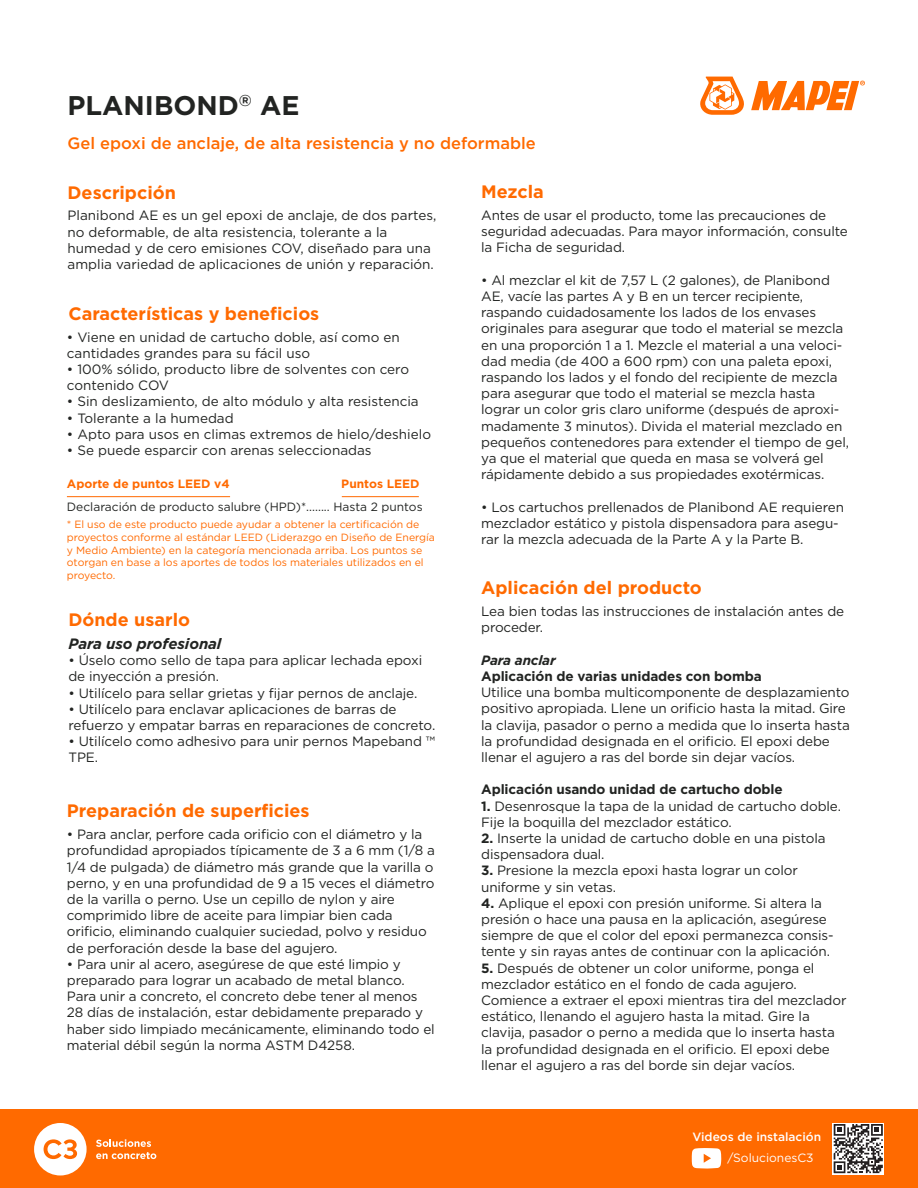
<style>
.page{position:relative;width:918px;height:1188px;background:#fff}
.page>*{position:absolute;margin:0;border:0;box-sizing:border-box;transform-origin:0 0}
.t1{font:700 27px "Gotham";color:#222422}
.t2{font:700 18px "Gotham";color:#ff6a00}
.t3{font:500 16.5px "Gotham";color:#ff6a00}
.t4{font:italic 700 15px "Gotham";letter-spacing:-.005em;color:#222422}
.t5{font:13.5px/16.2px "Gotham";letter-spacing:-.01em;color:#222422}
.t6{font:700 13.5px "Gotham";letter-spacing:-.01em;color:#222422}
.t7{font:italic 700 13.5px "Gotham";letter-spacing:-.01em;color:#222422}
.t8{font:12px "Gotham";color:#222422}
.t9{font:700 12px "Gotham";color:#ff6a00}
.t10{font:500 12px "Gotham";color:#fff}
.t11{font:12px "Gotham";color:#fff}
.t12{font:10.5px/12.6px "Gotham";letter-spacing:-.005em;color:#ff6a00}
.s1{font-weight:700}
</style>
<div class="page">
<div style="left:0;top:1110px;width:918px;height:78px;background:#ff6a00"></div>
<svg style="left:832px;top:1123px;width:52px;height:52px"></svg>
<svg style="left:834px;top:1124px;width:49px;height:49px;background:#8c8a8b"></svg>
<svg style="left:692px;top:1148px;width:29px;height:21px"></svg>
<svg style="left:34px;top:1123px;width:53px;height:52px"></svg>
<svg style="left:96px;top:1139px;width:60px;height:20px"></svg>
<svg style="left:700px;top:77px;width:44px;height:38px"></svg>
<svg style="left:751px;top:81px;width:114px;height:29px"></svg>
<hr style="left:342px;top:496px;width:77px;height:1px;background:#ff6a00">
<hr style="left:67px;top:496px;width:163px;height:1px;background:#ff6a00">
<h1 class="t1" style="left:68px;top:90px;width:233px">PLANIBOND<sup>®</sup> AE</h1>
<p class="t3" style="left:68px;top:132px;width:470px">Gel epoxi de anclaje, de alta resistencia y no deformable</p>
<h2 class="t2" style="left:68px;top:182px;width:110px">Descripción</h2>
<p class="t5" style="left:68px;top:207px;width:370px">Planibond AE es un gel epoxi de anclaje, de dos partes, no deformable, de alta resistencia, tolerante a la humedad y de cero emisiones COV, diseñado para una amplia variedad de aplicaciones de unión y reparación.</p>
<h2 class="t2" style="left:481px;top:181px;width:64px">Mezcla</h2>
<p class="t5" style="left:481px;top:207px;width:368px">Antes de usar el producto, tome las precauciones de seguridad adecuadas. Para mayor información, consulte la Ficha de seguridad.</p>
<p class="t5" style="left:481px;top:272px;width:369px">• Al mezclar el kit de 7,57 L (2 galones), de Planibond AE, vacíe las partes A y B en un tercer recipiente, raspando cuidadosamente los lados de los envases originales para asegurar que todo el material se mezcla en una proporción 1 a 1. Mezcle el material a una veloci&shy;dad media (de 400 a 600 rpm) con una paleta epoxi, raspando los lados y el fondo del recipiente de mezcla para asegurar que todo el material se mezcla hasta lograr un color gris claro uniforme (después de aproxi&shy;madamente 3 minutos). Divida el material mezclado en pequeños contenedores para extender el tiempo de gel, ya que el material que queda en masa se volverá gel rápidamente debido a sus propiedades exotérmicas.</p>
<p class="t5" style="left:481px;top:498px;width:364px">• Los cartuchos prellenados de Planibond AE requieren mezclador estático y pistola dispensadora para asegu&shy;rar la mezcla adecuada de la Parte A y la Parte B.</p>
<h2 class="t2" style="left:481px;top:577px;width:222px">Aplicación del producto</h2>
<p class="t5" style="left:481px;top:603px;width:365px">Lea bien todas las instrucciones de instalación antes de proceder.</p>
<p class="t7" style="left:481px;top:651px;width:76px">Para anclar</p>
<p class="t6" style="left:481px;top:668px;width:282px">Aplicación de varias unidades con bomba</p>
<p class="t5" style="left:481px;top:684px;width:370px">Utilice una bomba multicomponente de desplazamiento positivo apropiada. Llene un orificio hasta la mitad. Gire la clavija, pasador o perno a medida que lo inserta hasta la profundidad designada en el orificio. El epoxi debe llenar el agujero a ras del borde sin dejar vacíos.</p>
<p class="t6" style="left:481px;top:782px;width:303px">Aplicación usando unidad de cartucho doble</p>
<p class="t5" style="left:481px;top:797px;width:361px"><span class="s1">1.</span> Desenrosque la tapa de la unidad de cartucho doble.<br>Fije la boquilla del mezclador estático.</p>
<p class="t5" style="left:481px;top:830px;width:346px"><span class="s1">2.</span> Inserte la unidad de cartucho doble en una pistola dispensadora dual.</p>
<p class="t5" style="left:481px;top:862px;width:318px"><span class="s1">3.</span> Presione la mezcla epoxi hasta lograr un color uniforme y sin vetas.</p>
<p class="t5" style="left:481px;top:895px;width:354px"><span class="s1">4.</span> Aplique el epoxi con presión uniforme. Si altera la presión o hace una pausa en la aplicación, asegúrese siempre de que el color del epoxi permanezca consis&shy;tente y sin rayas antes de continuar con la aplicación.</p>
<p class="t5" style="left:481px;top:959px;width:367px"><span class="s1">5.</span> Después de obtener un color uniforme, ponga el mezclador estático en el fondo de cada agujero.<br>Comience a extraer el epoxi mientras tira del mezclador estático, llenando el agujero hasta la mitad. Gire la clavija, pasador o perno a medida que lo inserta hasta la profundidad designada en el orificio. El epoxi debe llenar el agujero a ras del borde sin dejar vacíos.</p>
<h2 class="t2" style="left:68px;top:303px;width:252px">Características y beneficios</h2>
<p class="t5" style="left:67px;top:329px;width:334px">• Viene en unidad de cartucho doble, así como en cantidades grandes para su fácil uso</p>
<p class="t5" style="left:67px;top:361px;width:344px">• 100% sólido, producto libre de solventes con cero contenido COV</p>
<p class="t5" style="left:67px;top:393px;width:353px">• Sin deslizamiento, de alto módulo y alta resistencia</p>
<p class="t5" style="left:67px;top:410px;width:168px">• Tolerante a la humedad</p>
<p class="t5" style="left:67px;top:426px;width:366px">• Apto para usos en climas extremos de hielo/deshielo</p>
<p class="t5" style="left:67px;top:442px;width:306px">• Se puede esparcir con arenas seleccionadas</p>
<p class="t9" style="left:67px;top:477px;width:164px">Aporte de puntos LEED v4</p>
<p class="t9" style="left:341px;top:477px;width:80px">Puntos LEED</p>
<p class="t8" style="left:67px;top:499px;width:357px">Declaración de producto salubre (HPD)*........ Hasta 2 puntos</p>
<p class="t12" style="left:67px;top:518px;width:369px">* El uso de este producto puede ayudar a obtener la certificación de proyectos conforme al estándar LEED (Liderazgo en Diseño de Energía y Medio Ambiente) en la categoría mencionada arriba. Los puntos se otorgan en base a los aportes de todos los materiales utilizados en el proyecto.</p>
<h2 class="t2" style="left:68px;top:609px;width:123px">Dónde usarlo</h2>
<p class="t4" style="left:68px;top:634px;width:155px">Para uso profesional</p>
<p class="t5" style="left:68px;top:652px;width:355px">• Úselo como sello de tapa para aplicar lechada epoxi de inyección a presión.</p>
<p class="t5" style="left:68px;top:684px;width:350px">• Utilícelo para sellar grietas y fijar pernos de anclaje.</p>
<p class="t5" style="left:68px;top:701px;width:368px">• Utilícelo para enclavar aplicaciones de barras de refuerzo y empatar barras en reparaciones de concreto.</p>
<p class="t5" style="left:68px;top:733px;width:368px">• Utilícelo como adhesivo para unir pernos Mapeband ™<br>TPE.</p>
<h2 class="t2" style="left:67px;top:800px;width:244px">Preparación de superficies</h2>
<p class="t5" style="left:67px;top:826px;width:370px">• Para anclar, perfore cada orificio con el diámetro y la profundidad apropiados típicamente de 3 a 6 mm (1/8 a 1/4 de pulgada) de diámetro más grande que la varilla o perno, y en una profundidad de 9 a 15 veces el diámetro de la varilla o perno. Use un cepillo de nylon y aire comprimido libre de aceite para limpiar bien cada orificio, eliminando cualquier suciedad, polvo y residuo de perforación desde la base del agujero.</p>
<p class="t5" style="left:67px;top:956px;width:369px">• Para unir al acero, asegúrese de que esté limpio y preparado para lograr un acabado de metal blanco.<br>Para unir a concreto, el concreto debe tener al menos 28 días de instalación, estar debidamente preparado y haber sido limpiado mecánicamente, eliminando todo el material débil según la norma ASTM D4258.</p>
<p class="t10" style="left:692px;top:1129px;width:130px">Videos de instalación</p>
<p class="t11" style="left:728px;top:1150px;width:88px">/SolucionesC3</p>
</div>
